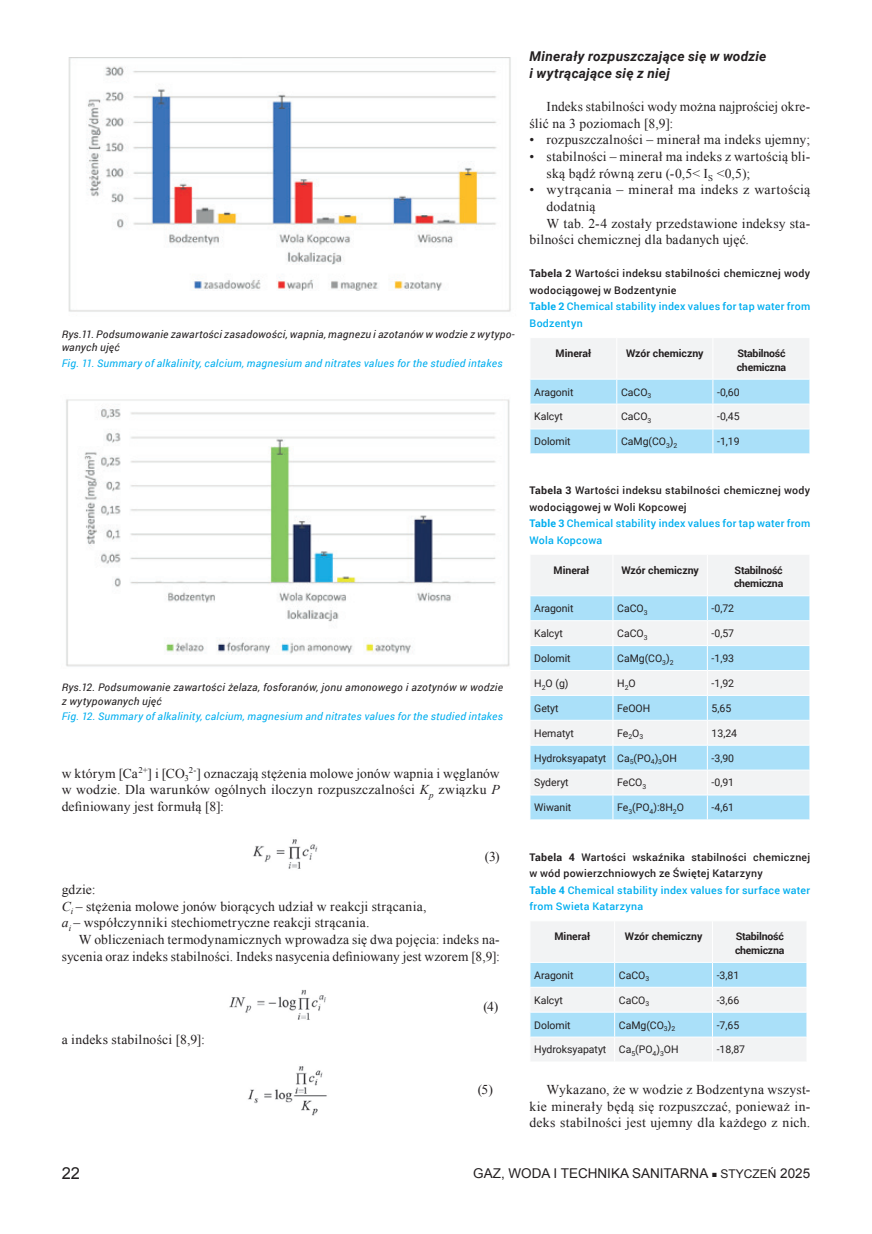
<style>
.page{position:relative;width:872px;height:1234px;background:#fff}
.page>*{position:absolute;margin:0;border:0;box-sizing:border-box;transform-origin:0 0}
.t1{font:16.5px "Arial";color:#231f20}
.t2{font:13.5px/16.6px "Times New Roman";letter-spacing:.015em;color:#231f20}
.t3{font:italic 700 13.5px/16.6px "Roboto";letter-spacing:.02em;color:#231f20}
.t4{font:13.5px "Arial";color:#231f20}
.t5{font:500 10.5px/16.5px "Roboto";letter-spacing:.025em;color:#231f20}
.t6{font:10.5px "Roboto";letter-spacing:-.005em;color:#231f20}
.t7{font:italic 10.5px/13.5px "Roboto";letter-spacing:.02em;color:#231f20}
.t8{font:italic 10.5px "Roboto";letter-spacing:.025em;color:#00aeef}
.t9{font:700 10.5px/13.5px "Roboto";letter-spacing:-.015em;color:#231f20}
.s1{font-style:italic}
.s2{font-weight:700}
.s3{font-weight:700;color:#00aeef}
.s4{color:#00aeef}
.s5{font-size:9px}
.s6{font-size:12px}
</style>
<div class="page">
<img style="left:252px;top:839px;width:66px;height:30px">
<img style="left:229px;top:990px;width:97px;height:30px">
<img style="left:248px;top:1066px;width:79px;height:50px">
<svg style="left:530px;top:338px;width:280px;height:115px"></svg>
<div style="left:531px;top:555px;width:278px;height:40px;background:#f2f3f4"></div>
<svg style="left:530px;top:596px;width:279px;height:223px;fill:#aae0f9"></svg>
<hr style="left:612px;top:554px;width:1px;height:41px;background:#fff">
<hr style="left:707px;top:554px;width:1px;height:41px;background:#fff">
<hr style="left:529px;top:620px;width:84px;height:1px;background:#fff">
<hr style="left:613px;top:620px;width:94px;height:1px;background:#fff">
<hr style="left:707px;top:620px;width:103px;height:1px;background:#fff">
<hr style="left:529px;top:645px;width:84px;height:1px;background:#fff">
<hr style="left:613px;top:645px;width:94px;height:1px;background:#fff">
<hr style="left:707px;top:645px;width:103px;height:1px;background:#fff">
<hr style="left:529px;top:670px;width:84px;height:1px;background:#fff">
<hr style="left:613px;top:670px;width:94px;height:1px;background:#fff">
<hr style="left:707px;top:670px;width:103px;height:1px;background:#fff">
<hr style="left:529px;top:694px;width:84px;height:1px;background:#fff">
<hr style="left:613px;top:694px;width:94px;height:1px;background:#fff">
<hr style="left:707px;top:694px;width:103px;height:1px;background:#fff">
<hr style="left:529px;top:719px;width:84px;height:1px;background:#fff">
<hr style="left:613px;top:719px;width:94px;height:1px;background:#fff">
<hr style="left:707px;top:719px;width:103px;height:1px;background:#fff">
<hr style="left:529px;top:744px;width:84px;height:1px;background:#fff">
<hr style="left:613px;top:744px;width:94px;height:1px;background:#fff">
<hr style="left:707px;top:744px;width:103px;height:1px;background:#fff">
<hr style="left:529px;top:769px;width:84px;height:1px;background:#fff">
<hr style="left:613px;top:769px;width:94px;height:1px;background:#fff">
<hr style="left:707px;top:769px;width:103px;height:1px;background:#fff">
<hr style="left:529px;top:794px;width:84px;height:1px;background:#fff">
<hr style="left:613px;top:794px;width:94px;height:1px;background:#fff">
<svg style="left:612px;top:596px;width:1px;height:223px"></svg>
<hr style="left:707px;top:794px;width:103px;height:1px;background:#fff">
<svg style="left:707px;top:596px;width:1px;height:223px"></svg>
<svg style="left:809px;top:596px;width:1px;height:223px"></svg>
<svg style="left:530px;top:922px;width:277px;height:139px"></svg>
<img style="left:68px;top:57px;width:443px;height:255px">
<img style="left:66px;top:399px;width:444px;height:268px">
<p class="t7" style="left:62px;top:326px;width:454px">Rys.11. Podsumowanie zawartości zasadowości, wapnia, magnezu i azotanów w wodzie z wytypo&shy;wanych ujęć</p>
<p class="t8" style="left:62px;top:355px;width:442px">Fig. 11. Summary of alkalinity, calcium, magnesium and nitrates values for the studied intakes</p>
<p class="t7" style="left:62px;top:680px;width:443px">Rys.12. Podsumowanie zawartości żelaza, fosforanów, jonu amonowego i azotynów w wodzie z wytypowanych ujęć</p>
<p class="t8" style="left:62px;top:709px;width:443px">Fig. 12. Summary of alkalinity, calcium, magnesium and nitrates values for the studied intakes</p>
<p class="t2" style="left:62px;top:764px;width:439px;text-align:justify">w którym [Ca<sup>2+</sup>] i [CO<sub>3</sub><sup>2-</sup>] oznaczają stężenia molowe jonów wapnia i węglanów w wodzie. Dla warunków ogólnych iloczyn rozpuszczalności <span class="s1">K</span><sub>p</sub> związku <span class="s1">P </span>definiowany jest formułą [8]:</p>
<p class="t2" style="left:485px;top:847px;width:16px">(3)</p>
<p class="t2" style="left:62px;top:880px;width:366px">gdzie:<br><span class="s1">C</span><sub>i</sub> – stężenia molowe jonów biorących udział w reakcji strącania, <span class="s1">a</span><sub>i</sub> – współczynniki stechiometryczne reakcji strącania.</p>
<p class="t2" style="left:62px;top:930px;width:439px;text-align:right">W obliczeniach termodynamicznych wprowadza się dwa pojęcia: indeks na&shy;sycenia oraz indeks stabilności. Indeks nasycenia definiowany jest wzorem [8,9]:</p>
<p class="t2" style="left:483px;top:997px;width:17px">(4)</p>
<p class="t2" style="left:62px;top:1030px;width:145px">a indeks stabilności [8,9]:</p>
<p class="t2" style="left:478px;top:1080px;width:17px">(5)</p>
<p class="t3" style="left:529px;top:48px;width:238px">Minerały rozpuszczające się w wodzie i wytrącające się z niej</p>
<p class="t2" style="left:529px;top:98px;width:282px;text-indent:17px">Indeks stabilności wody można najprościej okre&shy;ślić na 3 poziomach [8,9]:</p>
<p class="t2" style="left:529px;top:131px;width:282px">• rozpuszczalności – minerał ma indeks ujemny;</p>
<p class="t2" style="left:546px;top:148px;width:265px;text-indent:-17px">• stabilności – minerał ma indeks z wartością bli&shy;ską bądź równą zeru (-0,5&lt; I<sub>S</sub> &lt;0,5);</p>
<p class="t2" style="left:529px;top:181px;width:282px">• wytrącania – minerał ma indeks z wartością</p>
<p class="t2" style="left:546px;top:198px;width:50px">dodatnią</p>
<p class="t2" style="left:546px;top:214px;width:265px">W tab. 2-4 zostały przedstawione indeksy sta-</p>
<p class="t2" style="left:529px;top:231px;width:221px">bilności chemicznej dla badanych ujęć.</p>
<p class="t5" style="left:529px;top:265px;width:282px"><span class="s2">Tabela 2</span> Wartości indeksu stabilności chemicznej wody wodociągowej w Bodzentynie<br><span class="s3">Table 2</span> <span class="s4">Chemical stability index values for tap water from Bodzentyn</span></p>
<p class="t9" style="left:555px;top:346px;width:37px">Minerał</p>
<p class="t9" style="left:626px;top:346px;width:79px">Wzór chemiczny</p>
<p class="t9" style="left:736px;top:346px;width:51px">Stabilność chemiczna</p>
<p class="t6" style="left:534px;top:384px;width:41px">Aragonit</p>
<p class="t6" style="left:621px;top:384px;width:32px">CaCO<sub>3</sub></p>
<p class="t6" style="left:717px;top:384px;width:24px">-0,60</p>
<p class="t6" style="left:534px;top:409px;width:30px">Kalcyt</p>
<p class="t6" style="left:621px;top:409px;width:32px">CaCO<sub>3</sub></p>
<p class="t6" style="left:717px;top:409px;width:24px">-0,45</p>
<p class="t6" style="left:534px;top:434px;width:38px">Dolomit</p>
<p class="t6" style="left:621px;top:434px;width:58px">CaMg(CO<sub>3</sub>)<sub>2</sub></p>
<p class="t6" style="left:717px;top:434px;width:24px">-1,19</p>
<p class="t5" style="left:529px;top:481px;width:282px"><span class="s2">Tabela 3</span> Wartości indeksu stabilności chemicznej wody wodociągowej w Woli Kopcowej<br><span class="s3">Table 3</span> <span class="s4">Chemical stability index values for tap water from Wola Kopcowa</span></p>
<p class="t9" style="left:553px;top:562px;width:37px">Minerał</p>
<p class="t9" style="left:621px;top:562px;width:79px">Wzór chemiczny</p>
<p class="t9" style="left:734px;top:562px;width:51px">Stabilność chemiczna</p>
<p class="t6" style="left:534px;top:601px;width:41px">Aragonit</p>
<p class="t6" style="left:617px;top:601px;width:32px">CaCO<sub>3</sub></p>
<p class="t6" style="left:711px;top:601px;width:24px">-0,72</p>
<p class="t6" style="left:534px;top:626px;width:30px">Kalcyt</p>
<p class="t6" style="left:617px;top:626px;width:32px">CaCO<sub>3</sub></p>
<p class="t6" style="left:711px;top:626px;width:24px">-0,57</p>
<p class="t6" style="left:534px;top:650px;width:38px">Dolomit</p>
<p class="t6" style="left:617px;top:650px;width:58px">CaMg(CO<sub>3</sub>)<sub>2</sub></p>
<p class="t6" style="left:711px;top:650px;width:24px">-1,93</p>
<p class="t6" style="left:534px;top:675px;width:36px">H<sub>2</sub>O (g)</p>
<p class="t6" style="left:617px;top:675px;width:20px">H<sub>2</sub>O</p>
<p class="t6" style="left:711px;top:675px;width:24px">-1,92</p>
<p class="t6" style="left:534px;top:700px;width:26px">Getyt</p>
<p class="t6" style="left:617px;top:700px;width:35px">FeOOH</p>
<p class="t6" style="left:711px;top:700px;width:21px">5,65</p>
<p class="t6" style="left:534px;top:725px;width:41px">Hematyt</p>
<p class="t6" style="left:617px;top:725px;width:28px">Fe<sub>2</sub>O<sub>3</sub></p>
<p class="t6" style="left:711px;top:725px;width:27px">13,24</p>
<p class="t6" style="left:534px;top:750px;width:144px">Hydroksyapatyt Ca<sub>5</sub>(PO<sub>4</sub>)<sub>3</sub>OH</p>
<p class="t6" style="left:711px;top:750px;width:24px">-3,90</p>
<p class="t6" style="left:534px;top:775px;width:36px">Syderyt</p>
<p class="t6" style="left:617px;top:775px;width:31px">FeCO<sub>3</sub></p>
<p class="t6" style="left:711px;top:775px;width:24px">-0,91</p>
<p class="t6" style="left:534px;top:800px;width:39px">Wiwanit</p>
<p class="t6" style="left:617px;top:800px;width:68px">Fe<sub>3</sub>(PO<sub>4</sub>):8H<sub>2</sub>O</p>
<p class="t6" style="left:711px;top:800px;width:24px">-4,61</p>
<p class="t5" style="left:529px;top:848px;width:282px"><span class="s2">Tabela 4</span> Wartości wskaźnika stabilności chemicznej w wód powierzchniowych ze Świętej Katarzyny<br><span class="s3">Table 4</span> <span class="s4">Chemical stability index values for surface water from Swieta Katarzyna</span></p>
<p class="t9" style="left:554px;top:929px;width:37px">Minerał</p>
<p class="t9" style="left:625px;top:929px;width:79px">Wzór chemiczny</p>
<p class="t9" style="left:735px;top:929px;width:51px">Stabilność chemiczna</p>
<p class="t6" style="left:534px;top:967px;width:41px">Aragonit</p>
<p class="t6" style="left:619px;top:967px;width:32px">CaCO<sub>3</sub></p>
<p class="t6" style="left:716px;top:967px;width:24px">-3,81</p>
<p class="t6" style="left:534px;top:992px;width:30px">Kalcyt</p>
<p class="t6" style="left:619px;top:992px;width:32px">CaCO<sub>3</sub></p>
<p class="t6" style="left:716px;top:992px;width:24px">-3,66</p>
<p class="t6" style="left:534px;top:1017px;width:38px">Dolomit</p>
<p class="t6" style="left:619px;top:1017px;width:58px">CaMg(CO<sub>3</sub>)<sub>2</sub></p>
<p class="t6" style="left:716px;top:1017px;width:24px">-7,65</p>
<p class="t6" style="left:534px;top:1042px;width:146px">Hydroksyapatyt Ca<sub>5</sub>(PO<sub>4</sub>)<sub>3</sub>OH</p>
<p class="t6" style="left:716px;top:1042px;width:30px">-18,87</p>
<p class="t2" style="left:529px;top:1080px;width:282px;text-align:justify;text-indent:17px">Wykazano, że w wodzie z Bodzentyna wszyst&shy;kie minerały będą się rozpuszczać, ponieważ in&shy;deks stabilności jest ujemny dla każdego z nich.</p>
<p class="t1" style="left:62px;top:1161px;width:20px">22</p>
<p class="t4" style="left:473px;top:1164px;width:338px">GAZ, WODA I TECHNIKA SANITARNA <span class="s5">■</span> <span class="s6">STYCZEŃ</span> 2025</p>
</div>
